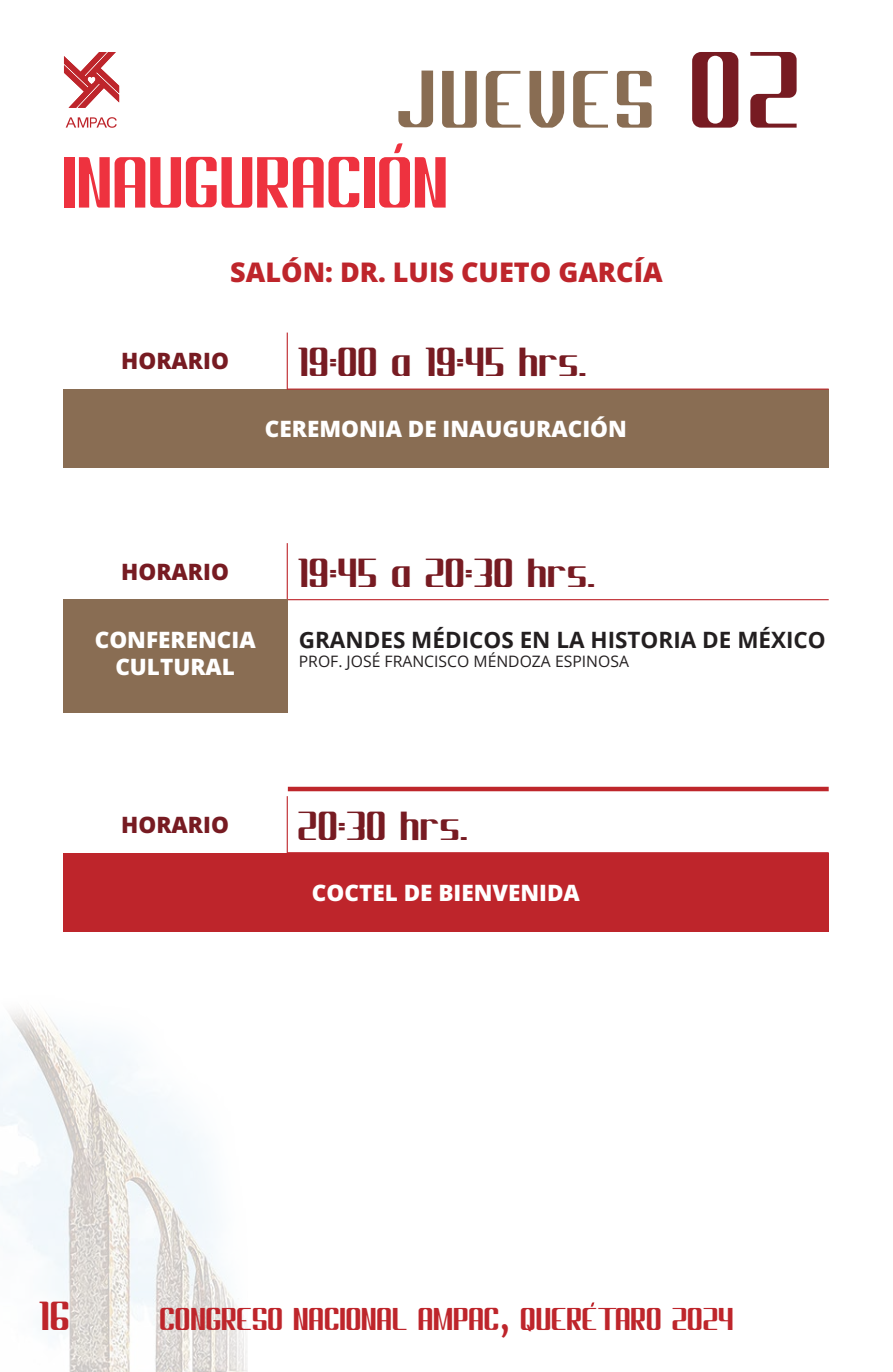
<style>
.page{position:relative;width:893px;height:1372px;background:#fff}
.page>*{position:absolute;margin:0;border:0;box-sizing:border-box;transform-origin:0 0}
.t1{font:81px "Phantom";letter-spacing:.05em;color:#896d53}
.t2{font:72px "Phantom";letter-spacing:.005em;color:#ee323f}
.t3{font:40.5px "Phantom";letter-spacing:.005em;color:#771b22}
.t4{font:40.5px "Phantom";color:#be252b}
.t5{font:31.5px "Phantom";color:#be252b}
.t6{font:27px "Open Sans";color:#be252b}
.t7{font:22.5px/27px "Open Sans";color:#fff;text-align:center}
.t8{font:700 22.5px "Open Sans";color:#231f20}
.t9{font:22.5px "Open Sans";color:#771b22}
.t10{font:15.75px "Open Sans";color:#231f20}
.s1{font-size:108px;color:#771b22}
.s2{font-family:"Merriweather";font-weight:900}
</style>
<div class="page">
<img style="left:0;top:1010px;width:248px;height:361px">
<svg style="left:64px;top:52px;width:55px;height:56px"></svg>
<svg style="left:66px;top:117px;width:51px;height:11px"></svg>
<div style="left:288px;top:786px;width:541px;height:5px;background:#be262b"></div>
<div style="left:63px;top:389px;width:766px;height:79px;background:#896d53"></div>
<hr style="left:287px;top:332px;width:1px;height:57px;background:#be262b">
<hr style="left:287px;top:388px;width:542px;height:1px;background:#be262b">
<div style="left:63px;top:853px;width:766px;height:78px;background:#be252b"></div>
<hr style="left:287px;top:796px;width:1px;height:57px;background:#be262b">
<hr style="left:287px;top:852px;width:542px;height:1px;background:#be262b">
<svg style="left:394px;top:143px;width:9px;height:10px"></svg>
<hr style="left:287px;top:543px;width:1px;height:57px;background:#be262b">
<hr style="left:287px;top:599px;width:542px;height:1px;background:#be262b">
<div style="left:63px;top:599px;width:225px;height:113px;background:#896d53"></div>
<h1 class="t1" style="left:396px;top:71px;width:405px">JUEVES <span class="s1">02</span></h1>
<h2 class="t2" style="left:62px;top:157px;width:388px">INAUGURACION</h2>
<p class="t6" style="left:230px;top:254px;width:434px">SALÓN: DR. LUIS CUETO GARCÍA</p>
<p class="t9" style="left:121px;top:346px;width:109px">HORARIO</p>
<h3 class="t3" style="left:298px;top:347px;width:291px">19:00 a 19:45 hrs.</h3>
<p class="t7" style="left:265px;top:415px;width:364px">CEREMONIA DE INAUGURACIÓN</p>
<p class="t9" style="left:121px;top:556px;width:109px">HORARIO</p>
<h3 class="t3" style="left:298px;top:558px;width:299px">19:45 a 20:30 hrs.</h3>
<p class="t7" style="left:95px;top:625px;width:162px">CONFERENCIA<br>CULTURAL</p>
<p class="t8" style="left:299px;top:624px;width:528px">GRANDES MÉDICOS EN LA HISTORIA DE MÉXICO</p>
<p class="t10" style="left:299px;top:650px;width:332px">PROF. JOSÉ FRANCISCO MÉNDOZA ESPINOSA</p>
<p class="t9" style="left:121px;top:809px;width:109px">HORARIO</p>
<h3 class="t3" style="left:298px;top:811px;width:172px">20:30 hrs.</h3>
<p class="t7" style="left:312px;top:878px;width:269px">COCTEL DE BIENVENIDA</p>
<h3 class="t4" style="left:39px;top:1301px;width:32px">16</h3>
<h3 class="t5" style="left:160px;top:1307px;width:575px">CONGRESO NACIONAL AMPAC<span class="s2">,</span> QUERETARO 2024</h3>
</div>
